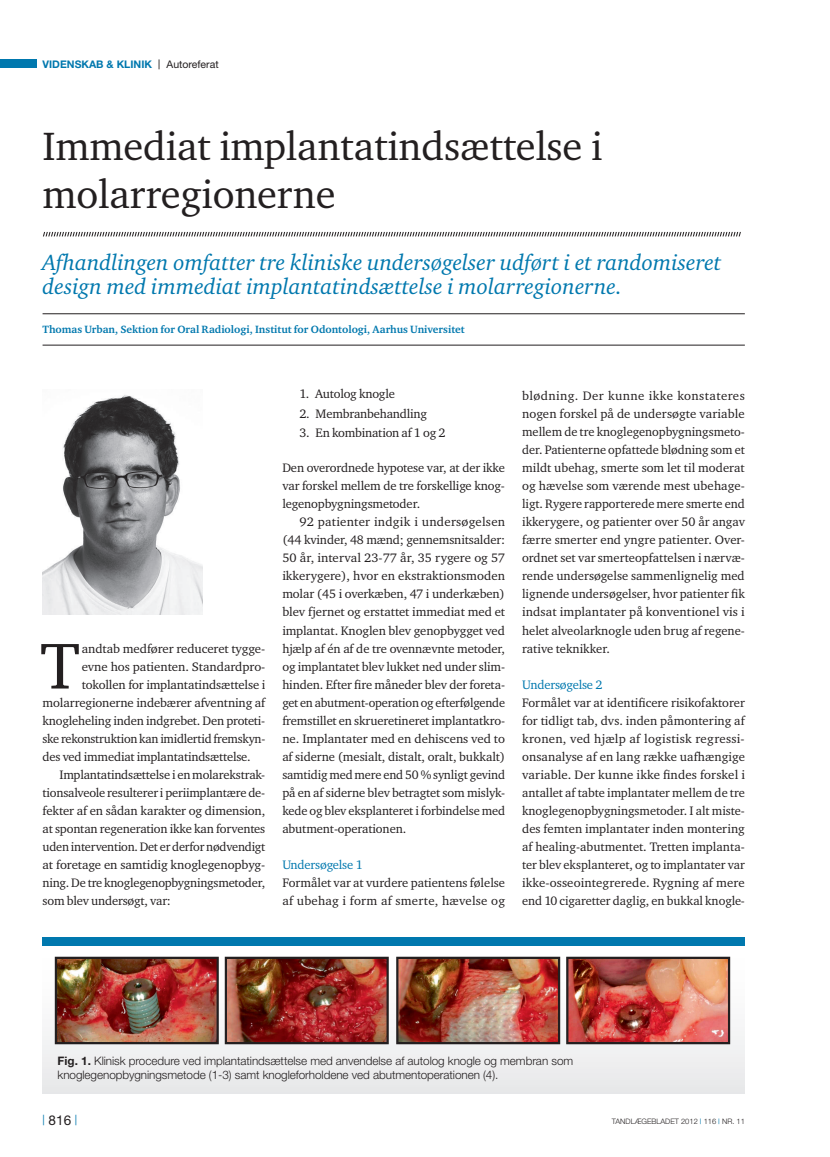
<style>
.page{position:relative;width:830px;height:1157px;background:#fff}
.page>*{position:absolute;margin:0;border:0;box-sizing:border-box;transform-origin:0 0}
.t1{font:66.3px "Charter ITC";color:#231f20}
.t2{font:40.5px/48px "Charter ITC";letter-spacing:-.005em;color:#231f20}
.t3{font:italic 22.5px/24px "Charter ITC";color:#0078ae}
.t4{font:13.5px "Helvetica Neue";color:#231f20}
.t5{font:12.6px/18px "Charter ITC";letter-spacing:-.01em;color:#231f20;text-align:justify}
.t6{font:12.6px "Charter ITC";letter-spacing:-.015em;color:#0078ae}
.t7{font:300 11.7px/14.7px "Helvetica Neue";letter-spacing:-.005em;color:#231f20}
.t8{font:700 10.8px "Charter ITC";color:#0078ae}
.t9{font:700 10.5px "Helvetica Neue";color:#0078ae}
.t10{font:300 7.5px "Helvetica Neue";color:#231f20}
.s1{font-family:"Arial";font-weight:400;color:#231f20}
.s2{font-weight:400;color:#231f20}
.s3{font-weight:700}
.s4{font-weight:400;color:#0078ae}
</style>
<div class="page">
<div style="left:0;top:60px;width:37px;height:8px;background:#0078ae"></div>
<svg style="left:43px;top:232px;width:697px;height:4px"></svg>
<hr style="left:43px;top:313px;width:701px;height:1px;background:#231f20">
<hr style="left:43px;top:345px;width:701px;height:1px;background:#231f20">
<img style="left:43px;top:395px;width:159px;height:219px">
<div style="left:43px;top:945px;width:701px;height:148px;background:linear-gradient(to bottom,#f8f7f7,#e8e8ea)"></div>
<div style="left:43px;top:937px;width:701px;height:9px;background:#0078ae"></div>
<img style="left:58px;top:959px;width:158px;height:82px">
<div style="left:55px;top:956px;width:164px;height:88px;border:2px solid #231f20"></div>
<img style="left:228px;top:959px;width:157px;height:82px">
<div style="left:225px;top:956px;width:163px;height:88px;border:2px solid #231f20"></div>
<img style="left:399px;top:959px;width:158px;height:82px">
<div style="left:396px;top:956px;width:164px;height:88px;border:2px solid #231f20"></div>
<img style="left:569px;top:959px;width:157px;height:82px">
<div style="left:566px;top:956px;width:163px;height:88px;border:2px solid #231f20"></div>
<p class="t9" style="left:43px;top:58px;width:177px">VIDENSKAB &amp; KLINIK <span class="s1">|</span> <span class="s2">Autoreferat</span></p>
<h2 class="t2" style="left:43px;top:121px;width:561px">Immediat implantatindsættelse i molarregionerne</h2>
<h3 class="t3" style="left:43px;top:249px;width:680px">Afhandlingen omfatter tre kliniske undersøgelser udført i et randomiseret design med immediat implantatindsættelse i molarregionerne.</h3>
<p class="t8" style="left:43px;top:322px;width:423px">Thomas Urban, Sektion for Oral Radiologi, Institut for Odontologi, Aarhus Universitet</p>
<h1 class="t1" style="left:40px;top:624px;width:41px">T</h1>
<p class="t5" style="left:82px;top:639px;width:185px">andtab medfører reduceret tygge-</p>
<p class="t5" style="left:82px;top:657px;width:185px">evne hos patienten. Standardpro-</p>
<p class="t5" style="left:82px;top:675px;width:185px">tokollen for implantatindsættelse i</p>
<p class="t5" style="left:43px;top:693px;width:224px">molarregionerne indebærer afventning af</p>
<p class="t5" style="left:43px;top:711px;width:224px">knogleheling inden indgrebet. Den proteti-</p>
<p class="t5" style="left:43px;top:729px;width:224px">ske rekonstruktion kan imidlertid fremskyn-</p>
<p class="t5" style="left:43px;top:747px;width:210px">des ved immediat implantatindsættelse.</p>
<p class="t5" style="left:60px;top:765px;width:207px">Implantatindsættelse i en molarekstrak-</p>
<p class="t5" style="left:43px;top:783px;width:224px">tionsalveole resulterer i periimplantære de-</p>
<p class="t5" style="left:43px;top:801px;width:224px">fekter af en sådan karakter og dimension,</p>
<p class="t5" style="left:43px;top:819px;width:224px">at spontan regeneration ikke kan forventes</p>
<p class="t5" style="left:43px;top:837px;width:224px">uden intervention. Det er derfor nødvendigt</p>
<p class="t5" style="left:43px;top:855px;width:224px">at foretage en samtidig knoglegenopbyg-</p>
<p class="t5" style="left:43px;top:873px;width:224px">ning. De tre knoglegenopbygningsmetoder,</p>
<p class="t5" style="left:43px;top:891px;width:130px">som blev undersøgt, var:</p>
<p class="t5" style="left:299px;top:384px;width:97px">1. Autolog knogle</p>
<p class="t5" style="left:299px;top:404px;width:129px">2. Membranbehandling</p>
<p class="t5" style="left:299px;top:423px;width:147px">3. En kombination af 1 og 2</p>
<p class="t5" style="left:282px;top:459px;width:224px">Den overordnede hypotese var, at der ikke var forskel mellem de tre forskellige knog&shy;legenopbygningsmetoder.</p>
<p class="t5" style="left:282px;top:513px;width:224px;text-indent:17px">92 patienter indgik i undersøgelsen (44 kvinder, 48 mænd; gennemsnitsalder:<br>50 år, interval 23-77 år, 35 rygere og 57 ikkerygere), hvor en ekstraktionsmoden molar (45 i overkæben, 47 i underkæben) blev fjernet og erstattet immediat med et implantat. Knoglen blev genopbygget ved hjælp af én af de tre ovennævnte metoder, og implantatet blev lukket ned under slim&shy;hinden. Efter fire måneder blev der foreta&shy;get en abutment-operation og efterfølgende fremstillet en skrueretineret implantatkro&shy;ne. Implantater med en dehiscens ved to af siderne (mesialt, distalt, oralt, bukkalt) samtidig med mere end 50 % synligt gevind på en af siderne blev betragtet som mislyk&shy;kede og blev eksplanteret i forbindelse med abutment-operationen.</p>
<p class="t6" style="left:282px;top:856px;width:82px">Undersøgelse 1</p>
<p class="t5" style="left:282px;top:873px;width:224px">Formålet var at vurdere patientens følelse af ubehag i form af smerte, hævelse og</p>
<p class="t5" style="left:522px;top:387px;width:224px">blødning. Der kunne ikke konstateres nogen forskel på de undersøgte variable mellem de tre knoglegenopbygningsmeto&shy;der. Patienterne opfattede blødning som et mildt ubehag, smerte som let til moderat og hævelse som værende mest ubehage&shy;ligt. Rygere rapporterede mere smerte end ikkerygere, og patienter over 50 år angav færre smerter end yngre patienter. Over&shy;ordnet set var smerteopfattelsen i nærvæ&shy;rende undersøgelse sammenlignelig med lignende undersøgelser, hvor patienter fik indsat implantater på konventionel vis i helet alveolarknogle uden brug af regene&shy;rative teknikker.</p>
<p class="t6" style="left:522px;top:676px;width:82px">Undersøgelse 2</p>
<p class="t5" style="left:522px;top:693px;width:224px">Formålet var at identificere risikofaktorer for tidligt tab, dvs. inden påmontering af kronen, ved hjælp af logistisk regressi&shy;onsanalyse af en lang række uafhængige variable. Der kunne ikke findes forskel i antallet af tabte implantater mellem de tre knoglegenopbygningsmetoder. I alt miste&shy;des femten implantater inden montering af healing-abutmentet. Tretten implanta&shy;ter blev eksplanteret, og to implantater var ikke-osseointegrerede. Rygning af mere end 10 cigaretter daglig, en bukkal knogle-</p>
<p class="t7" style="left:58px;top:1052px;width:517px"><span class="s3">Fig. 1.</span> Klinisk procedure ved implantatindsættelse med anvendelse af autolog knogle og membran som knoglegenopbygningsmetode (1-3) samt knogleforholdene ved abutmentoperationen (4).</p>
<p class="t4" style="left:43px;top:1112px;width:36px"><sup>|</sup> 816 <sup>|</sup></p>
<p class="t10" style="left:611px;top:1116px;width:134px">TANDLÆGEBLADET 2012 <span class="s4">|</span> 116 <span class="s4">|</span> NR. 11</p>
</div>
